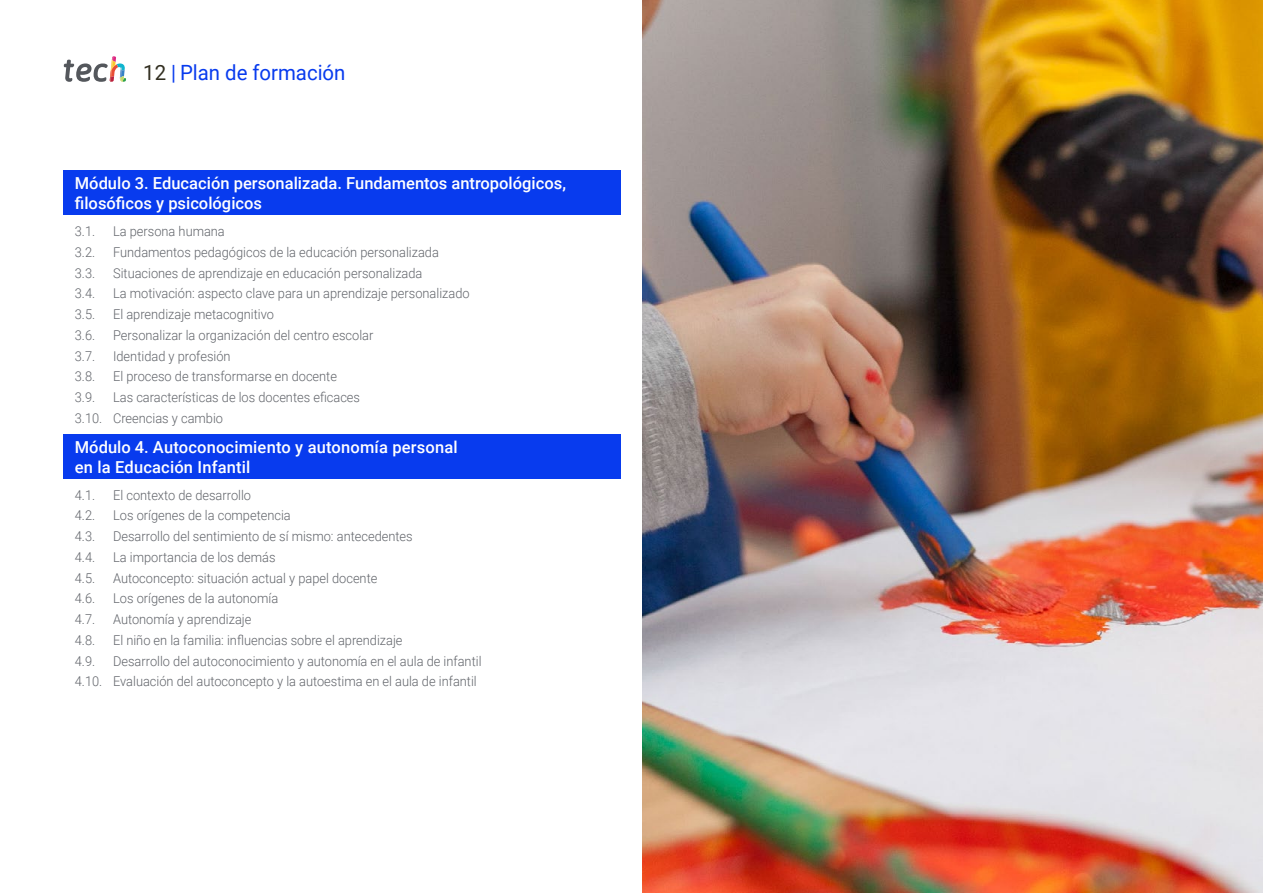
<style>
.page{position:relative;width:1263px;height:893px;background:#fff}
.page>*{position:absolute;margin:0;border:0;box-sizing:border-box;transform-origin:0 0}
.t1{font:21px "Roboto";color:#083bee}
.t2{font:500 16.5px/19.5px "Roboto";color:#fff}
.t3{font:300 13.5px/20.7px "Roboto";color:#61646a;scale:.95 1}
.s1{color:#312e20}
</style>
<div class="page">
<svg style="left:64px;top:56px;width:62px;height:26px"></svg>
<div style="left:64px;top:171px;width:557px;height:44px;background:#083bee"></div>
<div style="left:64px;top:434px;width:557px;height:45px;background:#083bee"></div>
<img style="left:642px;top:0;width:621px;height:893px">
<h1 class="t1" style="left:143px;top:57px;width:204px"><span class="s1">12</span> | Plan de formación</h1>
<p class="t2" style="left:75px;top:173px;width:493px">Módulo 3. Educación personalizada. Fundamentos antropológicos, filosóficos y psicológicos</p>
<p class="t3" style="left:75px;top:220px;width:23px">3.1.</p>
<p class="t3" style="left:113px;top:220px;width:119px">La persona humana</p>
<p class="t3" style="left:75px;top:241px;width:23px">3.2.</p>
<p class="t3" style="left:113px;top:241px;width:344px">Fundamentos pedagógicos de la educación personalizada</p>
<p class="t3" style="left:75px;top:262px;width:23px">3.3.</p>
<p class="t3" style="left:113px;top:262px;width:327px">Situaciones de aprendizaje en educación personalizada</p>
<p class="t3" style="left:75px;top:283px;width:23px">3.4.</p>
<p class="t3" style="left:113px;top:283px;width:377px">La motivación: aspecto clave para un aprendizaje personalizado</p>
<p class="t3" style="left:75px;top:303px;width:23px">3.5.</p>
<p class="t3" style="left:113px;top:303px;width:171px">El aprendizaje metacognitivo</p>
<p class="t3" style="left:75px;top:324px;width:23px">3.6.</p>
<p class="t3" style="left:113px;top:324px;width:275px">Personalizar la organización del centro escolar</p>
<p class="t3" style="left:75px;top:345px;width:23px">3.7.</p>
<p class="t3" style="left:113px;top:345px;width:125px">Identidad y profesión</p>
<p class="t3" style="left:75px;top:366px;width:23px">3.8.</p>
<p class="t3" style="left:113px;top:366px;width:237px">El proceso de transformarse en docente</p>
<p class="t3" style="left:75px;top:386px;width:23px">3.9.</p>
<p class="t3" style="left:75px;top:386px;width:302px;text-indent:38px">Las características de los docentes eficaces<br>3.10. Creencias y cambio</p>
<p class="t2" style="left:75px;top:437px;width:384px">Módulo 4. Autoconocimiento y autonomía personal en la Educación Infantil</p>
<p class="t3" style="left:75px;top:484px;width:23px">4.1.</p>
<p class="t3" style="left:113px;top:484px;width:147px">El contexto de desarrollo</p>
<p class="t3" style="left:75px;top:505px;width:23px">4.2.</p>
<p class="t3" style="left:113px;top:505px;width:189px">Los orígenes de la competencia</p>
<p class="t3" style="left:75px;top:525px;width:23px">4.3.</p>
<p class="t3" style="left:113px;top:525px;width:317px">Desarrollo del sentimiento de sí mismo: antecedentes</p>
<p class="t3" style="left:75px;top:546px;width:23px">4.4.</p>
<p class="t3" style="left:113px;top:546px;width:172px">La importancia de los demás</p>
<p class="t3" style="left:75px;top:567px;width:23px">4.5.</p>
<p class="t3" style="left:113px;top:567px;width:280px">Autoconcepto: situación actual y papel docente</p>
<p class="t3" style="left:75px;top:588px;width:23px">4.6.</p>
<p class="t3" style="left:113px;top:588px;width:175px">Los orígenes de la autonomía</p>
<p class="t3" style="left:75px;top:608px;width:23px">4.7.</p>
<p class="t3" style="left:113px;top:608px;width:147px">Autonomía y aprendizaje</p>
<p class="t3" style="left:75px;top:629px;width:23px">4.8.</p>
<p class="t3" style="left:113px;top:629px;width:306px">El niño en la familia: influencias sobre el aprendizaje</p>
<p class="t3" style="left:75px;top:650px;width:23px">4.9.</p>
<p class="t3" style="left:75px;top:650px;width:430px;text-indent:38px">Desarrollo del autoconocimiento y autonomía en el aula de infantil<br>4.10. Evaluación del autoconcepto y la autoestima en el aula de infantil</p>
</div>
